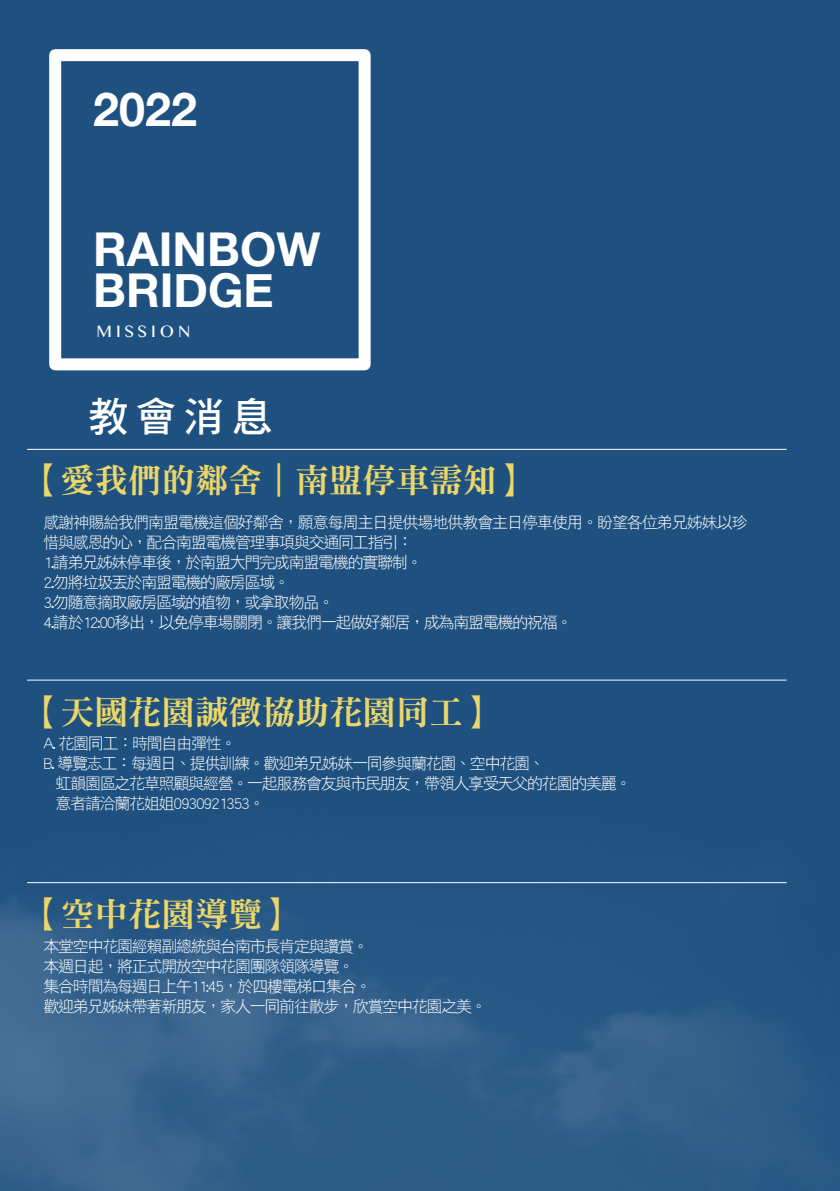
<style>
.page{position:relative;width:840px;height:1191px;background:#fff}
.page>*{position:absolute;margin:0;border:0;box-sizing:border-box;transform-origin:0 0}
.t1{font:700 46.6px/41px "Helvetica Neue";color:#fff}
.t2{font:40.6px "DF Hei Std W7";color:#fff}
.t3{font:33.4px "DF Ming Std W9";color:#ead669}
.t4{font:16.6px "Gurmukhi MN";letter-spacing:.24em;color:#fff}
.t5{font:16px/20px "DF Hei Std W3";letter-spacing:-.08em;color:#fff}
</style>
<div class="page">
<div style="left:0;top:0;width:839px;height:1191px;background:#1f5180"></div>
<img style="left:0;top:882px;width:838px;height:309px">
<div style="left:49px;top:49px;width:321px;height:321px;border:12px solid #fff"></div>
<hr style="left:27px;top:680px;width:758px;height:1px;background:#fff">
<hr style="left:27px;top:882px;width:758px;height:1px;background:#fff">
<hr style="left:27px;top:449px;width:758px;height:1px;background:#fff">
<h1 class="t1" style="left:93px;top:90px;width:105px">2022</h1>
<h1 class="t1" style="left:93px;top:230px;width:228px">RAINBOW<br>BRIDGE</h1>
<p class="t4" style="left:96px;top:322px;width:95px">MISSION</p>
<h2 class="t2" style="left:88px;top:395px;width:186px">教會消息</h2>
<h3 class="t3" style="left:27px;top:462px;width:504px">【愛我們的鄰舍｜南盟停車需知】</h3>
<p class="t5" style="left:43px;top:511px;width:705px">感謝神賜給我們南盟電機這個好鄰舍，願意每周主日提供場地供教會主日停車使用。盼望各位弟兄姊妹以珍惜與感恩的心，配合南盟電機管理事項與交通同工指引：<br>1.請弟兄姊妹停車後，於南盟大門完成南盟電機的實聯制。<br>2.勿將垃圾丟於南盟電機的廠房區域。<br>3.勿隨意摘取廠房區域的植物，或拿取物品。<br>4.請於12:00移出，以免停車場關閉。讓我們一起做好鄰居，成為南盟電機的祝福。</p>
<h3 class="t3" style="left:27px;top:694px;width:470px">【天國花園誠徵協助花園同工】</h3>
<p class="t5" style="left:43px;top:733px;width:194px">A. 花園同工：時間自由彈性。</p>
<p class="t5" style="left:43px;top:753px;width:502px">B. 導覽志工：每週日、提供訓練。歡迎弟兄姊妹一同參與蘭花園、空中花園、</p>
<p class="t5" style="left:56px;top:773px;width:577px">虹韻園區之花草照顧與經營。一起服務會友與市民朋友，帶領人享受天父的花園的美麗。</p>
<p class="t5" style="left:56px;top:793px;width:210px">意者請洽蘭花姐姐0930921353。</p>
<h3 class="t3" style="left:27px;top:896px;width:269px">【空中花園導覽】</h3>
<p class="t5" style="left:43px;top:935px;width:444px">本堂空中花園經賴副總統與台南市長肯定與讚賞。<br>本週日起，將正式開放空中花園團隊領隊導覽。<br>集合時間為每週日上午11:45，於四樓電梯口集合。<br>歡迎弟兄姊妹帶著新朋友，家人一同前往散步，欣賞空中花園之美。</p>
</div>
